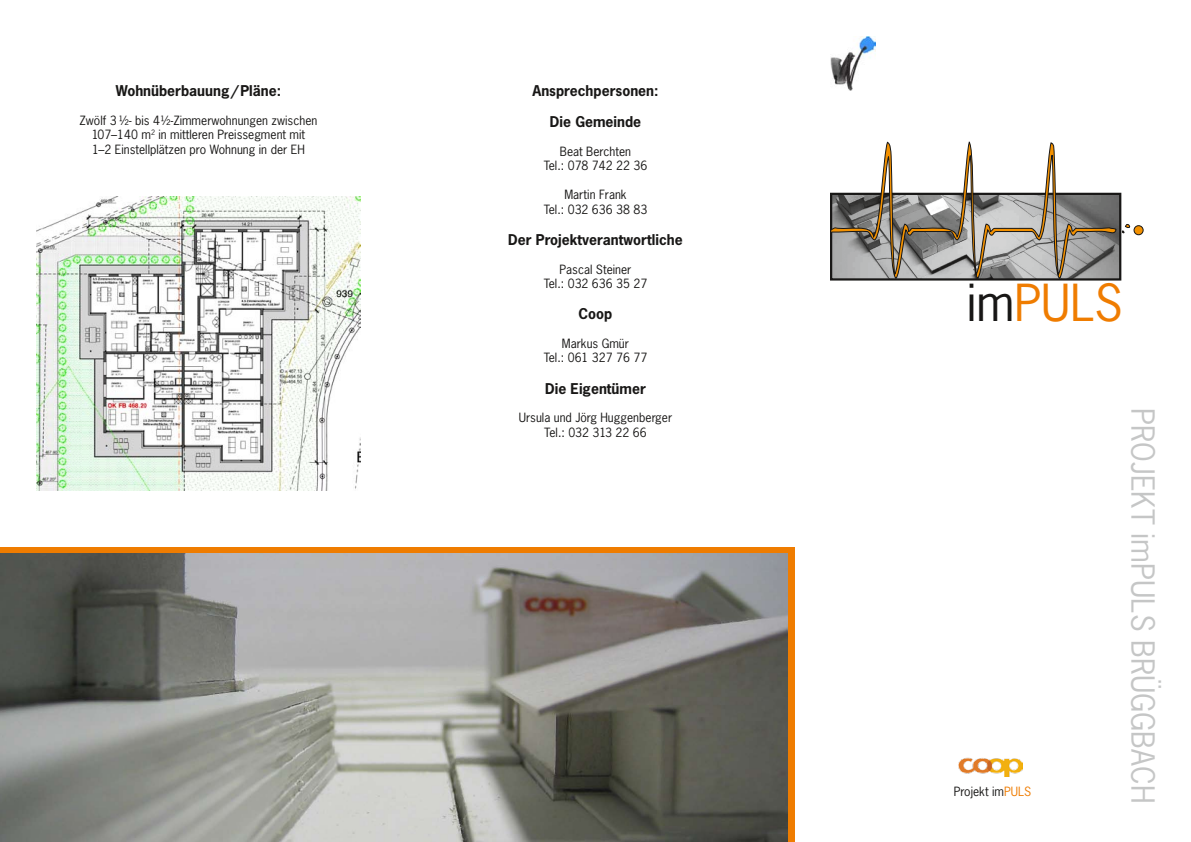
<style>
.page{position:relative;width:1191px;height:842px;background:#fff}
.page>*{position:absolute;margin:0;border:0;box-sizing:border-box;transform-origin:0 0}
.t1{font:48px "News Gothic Std";color:#ef7c00}
.t2{font:30px "News Gothic Std";color:#c5c6c6}
.t3{font:700 14px "News Gothic Std";color:#181716}
.t4{font:12px/14.4px "News Gothic Std";color:#181716;text-align:center}
.s1{color:#181716}
.s2{color:#ef7c00}
</style>
<div class="page">
<svg style="left:0;top:547px;width:794px;height:295px;background:#e07e13"></svg>
<div style="left:830px;top:193px;width:291px;height:88px;border:2px solid #181716"></div>
<svg style="left:830px;top:142px;width:300px;height:137px"></svg>
<div style="left:1134px;top:226px;width:9px;height:9px;background:#f39100;border-radius:50%"></div>
<div style="left:1133px;top:225px;width:10px;height:10px;border:1px solid #181716;border-radius:50%"></div>
<img style="left:958px;top:757px;width:64px;height:20px">
<img style="left:830px;top:36px;width:46px;height:54px">
<img style="left:0;top:554px;width:787px;height:288px">
<img style="left:36px;top:196px;width:325px;height:294px">
<p class="t3" style="left:116px;top:81px;width:167px">Wohnüberbauung/Pläne:</p>
<p class="t4" style="left:80px;top:113px;width:239px">Zwölf 3 ½- bis 4½-Zimmerwohnungen zwischen<br>107–140 m<sup>2</sup> in mittleren Preissegment mit<br>1–2 Einstellplätzen pro Wohnung in der EH</p>
<p class="t3" style="left:532px;top:81px;width:127px">Ansprechpersonen:</p>
<p class="t3" style="left:550px;top:113px;width:93px">Die Gemeinde</p>
<p class="t4" style="left:543px;top:144px;width:105px">Beat Berchten<br>Tel.: 078 742 22 36</p>
<p class="t4" style="left:543px;top:187px;width:105px">Martin Frank<br>Tel.: 032 636 38 83</p>
<p class="t3" style="left:508px;top:230px;width:176px">Der Projektverantwortliche</p>
<p class="t4" style="left:543px;top:262px;width:105px">Pascal Steiner<br>Tel.: 032 636 35 27</p>
<p class="t3" style="left:578px;top:305px;width:35px">Coop</p>
<p class="t4" style="left:543px;top:336px;width:105px">Markus Gmür<br>Tel.: 061 327 76 77</p>
<p class="t3" style="left:545px;top:379px;width:102px">Die Eigentümer</p>
<p class="t4" style="left:519px;top:411px;width:155px">Ursula und Jörg Huggenberger<br>Tel.: 032 313 22 66</p>
<h1 class="t1" style="left:967px;top:272px;width:157px"><span class="s1">im</span>PULS</h1>
<p class="t4" style="left:953px;top:784px;width:79px">Projekt im<span class="s2">PULS</span></p>
<h2 class="t2" style="left:1162px;top:408px;width:396px;rotate:90deg">PROJEKT imPULS BRÜGGBACH</h2>
</div>
